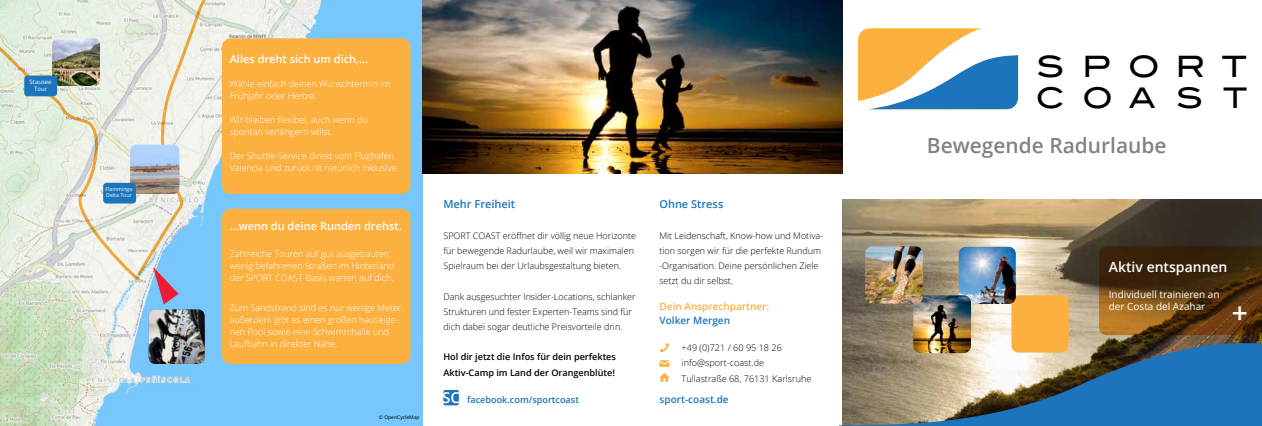
<style>
.page{position:relative;width:1262px;height:426px;background:#fff}
.page>*{position:absolute;margin:0;border:0;box-sizing:border-box;transform-origin:0 0}
.t1{font:29.3px "Blair Md ITCTT Medium";letter-spacing:.59em;color:#000}
.t2{font:28.3px "Blair Md ITCTT Medium";letter-spacing:.65em;color:#000}
.t3{font:600 28.1px "Open Sans";color:#fff}
.t4{font:600 20.9px "Open Sans";color:#808285}
.t5{font:600 15.1px "Open Sans";color:#fff}
.t6{font:600 14px "Open Sans";color:#fff}
.t7{font:600 11px "Open Sans";color:#fff}
.t8{font:600 11px "Open Sans";color:#1c75bc}
.t9{font:10px/12.6px "Open Sans";color:#fff}
.t10{font:600 10px/14px "Open Sans";color:#fbb040}
.t11{font:600 10px "Open Sans";color:#1c75bc}
.t12{font:600 9.1px "Open Sans";color:#000}
.t13{font:300 9.1px "Open Sans";color:#000}
.t14{font:600 9.1px "Open Sans";color:#1c75bc}
.t15{font:300 9px/12px "Open Sans";color:#fff}
.t16{font:300 9px/15.2px "Open Sans";color:#000}
.t17{font:6px "Open Sans";color:#fff}
.t18{font:5.2px/6.3px "Open Sans";color:#fff}
.t19{font:5px "Open Sans";color:#000}
.s1{color:#1c75bc}
</style>
<div class="page">
<img style="left:0;top:0;width:422px;height:425px">
<div style="left:222px;top:38px;width:188px;height:156px;background:#fbb040;border-radius:9px"></div>
<div style="left:222px;top:208px;width:188px;height:155px;background:#fbb040;border-radius:9px"></div>
<svg style="left:0;top:0;width:136px;height:281px;background:#e4e9db"></svg>
<svg style="left:660px;top:343px;width:9px;height:9px"></svg>
<svg style="left:659px;top:360px;width:10px;height:6px"></svg>
<svg style="left:659px;top:373px;width:10px;height:8px"></svg>
<img style="left:842px;top:200px;width:419px;height:140px">
<svg style="left:842px;top:340px;width:419px;height:85px;background:#648394"></svg>
<svg style="left:1099px;top:246px;width:162px;height:88px;background:#57360f"></svg>
<div style="left:1011px;top:295px;width:57px;height:57px;background:#fbb040;border-radius:7px"></div>
<div style="left:443px;top:389px;width:16px;height:16px;background:#1c75bc;border-radius:2px"></div>
<img style="left:958px;top:246px;width:57px;height:57px">
<img style="left:913px;top:295px;width:58px;height:58px">
<img style="left:865px;top:246px;width:57px;height:57px">
<img style="left:52px;top:38px;width:48px;height:48px">
<svg style="left:842px;top:23px;width:177px;height:86px"></svg>
<img style="left:422px;top:0;width:420px;height:173px">
<img style="left:149px;top:309px;width:56px;height:54px">
<div style="left:24px;top:75px;width:33px;height:21px;background:#1c75bc;border-radius:3px"></div>
<svg style="left:136px;top:0;width:77px;height:304px;background:#d1dee1"></svg>
<img style="left:130px;top:144px;width:49px;height:50px">
<div style="left:103px;top:182px;width:33px;height:21px;background:#1c75bc;border-radius:3px"></div>
<p class="t17" style="left:30px;top:77px;width:24px">Stausee</p>
<p class="t17" style="left:34px;top:85px;width:15px">Tour</p>
<p class="t18" style="left:105px;top:186px;width:29px">Flammingo<br>Delta Tour</p>
<p class="t7" style="left:230px;top:51px;width:140px">Alles dreht sich um dich,…</p>
<p class="t15" style="left:230px;top:77px;width:162px">Wähle einfach deinen Wunschtermin im<br>Frühjahr oder Herbst.</p>
<p class="t15" style="left:230px;top:113px;width:140px">Wir bleiben flexibel, auch wenn du</p>
<p class="t15" style="left:230px;top:125px;width:105px">spontan verlängern willst.</p>
<p class="t15" style="left:230px;top:149px;width:171px">Der Shuttle-Service direkt vom Flughafen<br>Valencia und zurück ist natürlich inklusive.</p>
<p class="t7" style="left:230px;top:218px;width:173px">…wenn du deine Runden drehst.</p>
<p class="t15" style="left:230px;top:247px;width:166px">Zahlreiche Touren auf gut ausgebauten, wenig befahrenen Straßen im Hinterland der SPORT COAST-Basis warten auf dich.</p>
<p class="t15" style="left:230px;top:301px;width:175px">Zum Sandstrand sind es nur wenige Meter, außerdem gibt es einen großen hauseige&shy;nen Pool sowie eine Schwimmhalle und Laufbahn in direkter Nähe.</p>
<p class="t19" style="left:379px;top:413px;width:42px">© OpenCycleMap</p>
<p class="t8" style="left:443px;top:196px;width:73px">Mehr Freiheit</p>
<p class="t16" style="left:443px;top:227px;width:194px">SPORT COAST eröffnet dir völlig neue Horizonte für bewegende Radurlaube, weil wir maximalen<br>Spielraum bei der Urlaubsgestaltung bieten.</p>
<p class="t16" style="left:443px;top:288px;width:194px">Dank ausgesuchter Insider-Locations, schlanker<br>Strukturen und fester Experten-Teams sind für dich dabei sogar deutliche Preisvorteile drin.</p>
<p class="t12" style="left:443px;top:350px;width:174px">Hol dir jetzt die Infos für dein perfektes</p>
<p class="t12" style="left:443px;top:365px;width:173px">Aktiv-Camp im Land der Orangenblüte!</p>
<p class="t14" style="left:467px;top:393px;width:113px">facebook.com/sportcoast</p>
<p class="t5" style="left:442px;top:387px;width:19px">SC</p>
<p class="t8" style="left:659px;top:196px;width:65px">Ohne Stress</p>
<p class="t16" style="left:659px;top:227px;width:165px">Mit Leidenschaft, Know-how und Motiva&shy;tion sorgen wir für die perfekte Rundum -Organisation. Deine persönlichen Ziele setzt du dir selbst.</p>
<p class="t10" style="left:659px;top:299px;width:111px">Dein Ansprechpartner:<br><span class="s1">Volker Mergen</span></p>
<p class="t13" style="left:681px;top:341px;width:102px">+49 (0)721 / 60 95 18 26</p>
<p class="t13" style="left:681px;top:356px;width:84px">info@sport-coast.de</p>
<p class="t13" style="left:681px;top:371px;width:131px">Tullastraße 68, 76131 Karlsruhe</p>
<p class="t11" style="left:659px;top:391px;width:71px">sport-coast.de</p>
<p class="t1" style="left:1036px;top:42px;width:212px">SPORT</p>
<p class="t2" style="left:1035px;top:75px;width:213px">COAST</p>
<p class="t4" style="left:927px;top:130px;width:241px">Bewegende Radurlaube</p>
<p class="t6" style="left:1108px;top:257px;width:120px">Aktiv entspannen</p>
<p class="t9" style="left:1108px;top:287px;width:112px">Individuell trainieren an der Costa del Azahar</p>
<p class="t3" style="left:1231px;top:292px;width:18px">+</p>
</div>
